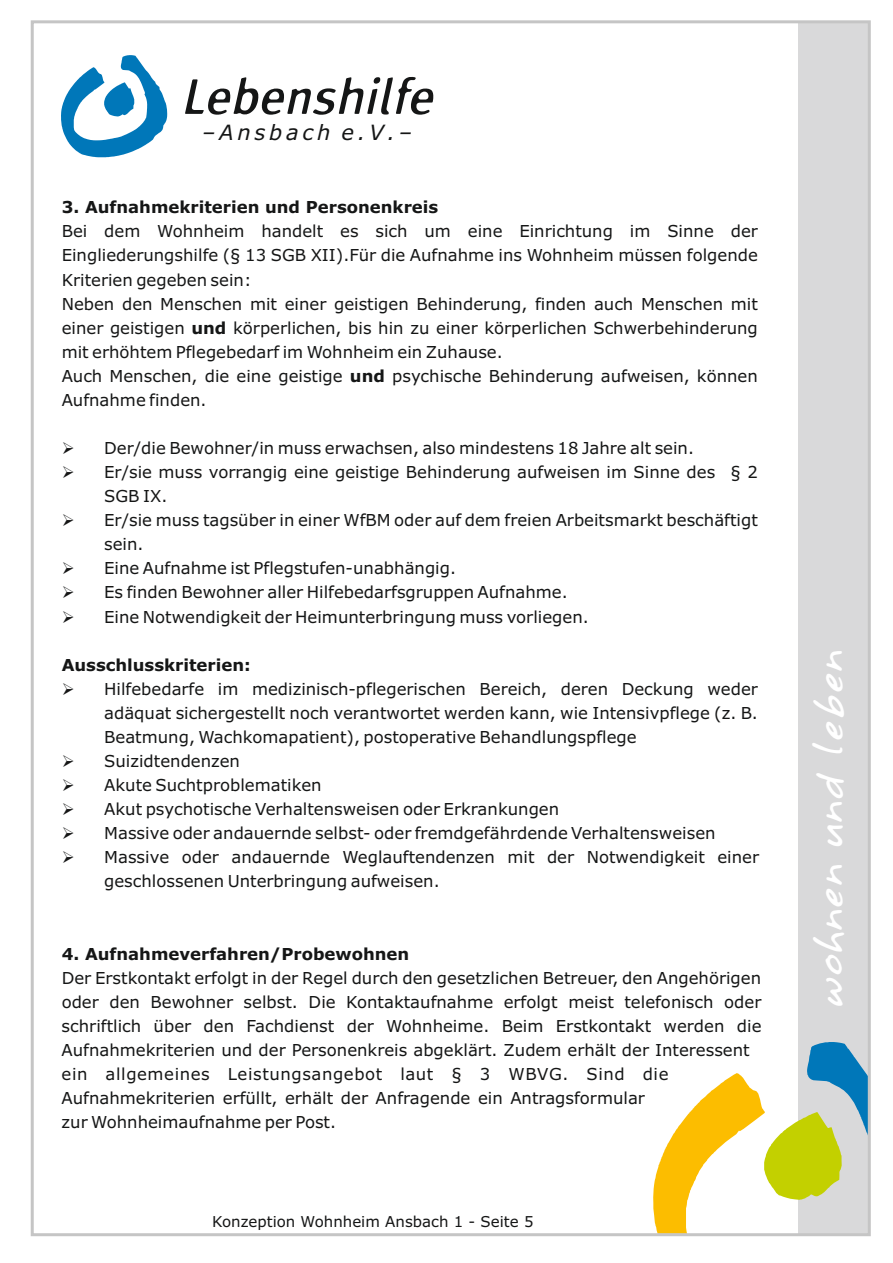
<style>
.page{position:relative;width:893px;height:1263px;background:#fff}
.page>*{position:absolute;margin:0;border:0;box-sizing:border-box;transform-origin:0 0}
.t1{font:36px "Annifont";color:#fff}
.t2{font:italic 21.15px "Verdana";letter-spacing:.175em;color:#151616}
.t3{font:16.5px/24px "Verdana";color:#151616}
.t4{font:700 16.5px "Verdana";color:#151616}
.t5{font:15px "Verdana";color:#151616}
.s1{font-weight:700}
</style>
<div class="page">
<div style="left:798px;top:21px;width:71px;height:1214px;background:#d9d9da"></div>
<svg style="left:653px;top:1042px;width:214px;height:190px"></svg>
<svg style="left:61px;top:55px;width:106px;height:102px"></svg>
<svg style="left:185px;top:77px;width:248px;height:38px"></svg>
<p class="t2" style="left:202px;top:124px;width:212px">–Ansbach e.V.–</p>
<p class="t4" style="left:62px;top:201px;width:378px">3. Aufnahmekriterien und Personenkreis</p>
<p class="t3" style="left:62px;top:221px;width:698px">Bei dem Wohnheim handelt es sich um eine Einrichtung im Sinne der Eingliederungshilfe (§ 13 SGB XII).Für die Aufnahme ins Wohnheim müssen folgende Kriterien gegeben sein:<br>Neben den Menschen mit einer geistigen Behinderung, finden auch Menschen mit einer geistigen <span class="s1">und</span> körperlichen, bis hin zu einer körperlichen Schwerbehinderung mit erhöhtem Pflegebedarf im Wohnheim ein Zuhause.<br>Auch Menschen, die eine geistige <span class="s1">und</span> psychische Behinderung aufweisen, können Aufnahme finden.</p>
<p class="t3" style="left:62px;top:437px;width:634px">➢ Der/die Bewohner/in muss erwachsen, also mindestens 18 Jahre alt sein.</p>
<p class="t3" style="left:104px;top:461px;width:655px;text-indent:-43px">➢ Er/sie muss vorrangig eine geistige Behinderung aufweisen im Sinne des § 2<br>SGB IX.</p>
<p class="t3" style="left:104px;top:509px;width:655px;text-indent:-43px">➢ Er/sie muss tagsüber in einer WfBM oder auf dem freien Arbeitsmarkt beschäftigt sein.</p>
<p class="t3" style="left:62px;top:558px;width:396px">➢ Eine Aufnahme ist Pflegstufen-unabhängig.</p>
<p class="t3" style="left:62px;top:582px;width:508px">➢ Es finden Bewohner aller Hilfebedarfsgruppen Aufnahme.</p>
<p class="t3" style="left:62px;top:606px;width:529px">➢ Eine Notwendigkeit der Heimunterbringung muss vorliegen.</p>
<p class="t4" style="left:62px;top:658px;width:191px">Ausschlusskriterien:</p>
<p class="t3" style="left:104px;top:678px;width:655px;text-align:justify;text-indent:-43px">➢ Hilfebedarfe im medizinisch-pflegerischen Bereich, deren Deckung weder adäquat sichergestellt noch verantwortet werden kann, wie Intensivpflege (z. B.<br>Beatmung, Wachkomapatient), postoperative Behandlungspflege</p>
<p class="t3" style="left:62px;top:750px;width:180px">➢ Suizidtendenzen</p>
<p class="t3" style="left:62px;top:774px;width:261px">➢ Akute Suchtproblematiken</p>
<p class="t3" style="left:62px;top:798px;width:499px">➢ Akut psychotische Verhaltensweisen oder Erkrankungen</p>
<p class="t3" style="left:62px;top:823px;width:655px">➢ Massive oder andauernde selbst- oder fremdgefährdende Verhaltensweisen</p>
<p class="t3" style="left:104px;top:847px;width:656px;text-indent:-43px">➢ Massive oder andauernde Weglauftendenzen mit der Notwendigkeit einer geschlossenen Unterbringung aufweisen.</p>
<p class="t4" style="left:62px;top:947px;width:349px">4. Aufnahmeverfahren/Probewohnen</p>
<p class="t3" style="left:62px;top:967px;width:701px">Der Erstkontakt erfolgt in der Regel durch den gesetzlichen Betreuer, den Angehörigen oder den Bewohner selbst. Die Kontaktaufnahme erfolgt meist telefonisch oder schriftlich über den Fachdienst der Wohnheime. Beim Erstkontakt werden die Aufnahmekriterien und der Personenkreis abgeklärt. Zudem erhält der Interessent ein allgemeines Leistungsangebot laut § 3 WBVG. Sind die Aufnahmekriterien erfüllt, erhält der Anfragende ein Antragsformular<br>zur Wohnheimaufnahme per Post.</p>
<p class="t5" style="left:212px;top:1215px;width:323px">Konzeption Wohnheim Ansbach 1 - Seite 5</p>
<h1 class="t1" style="left:798px;top:1008px;width:360px;rotate:-90deg">wohnen und leben</h1>
</div>
